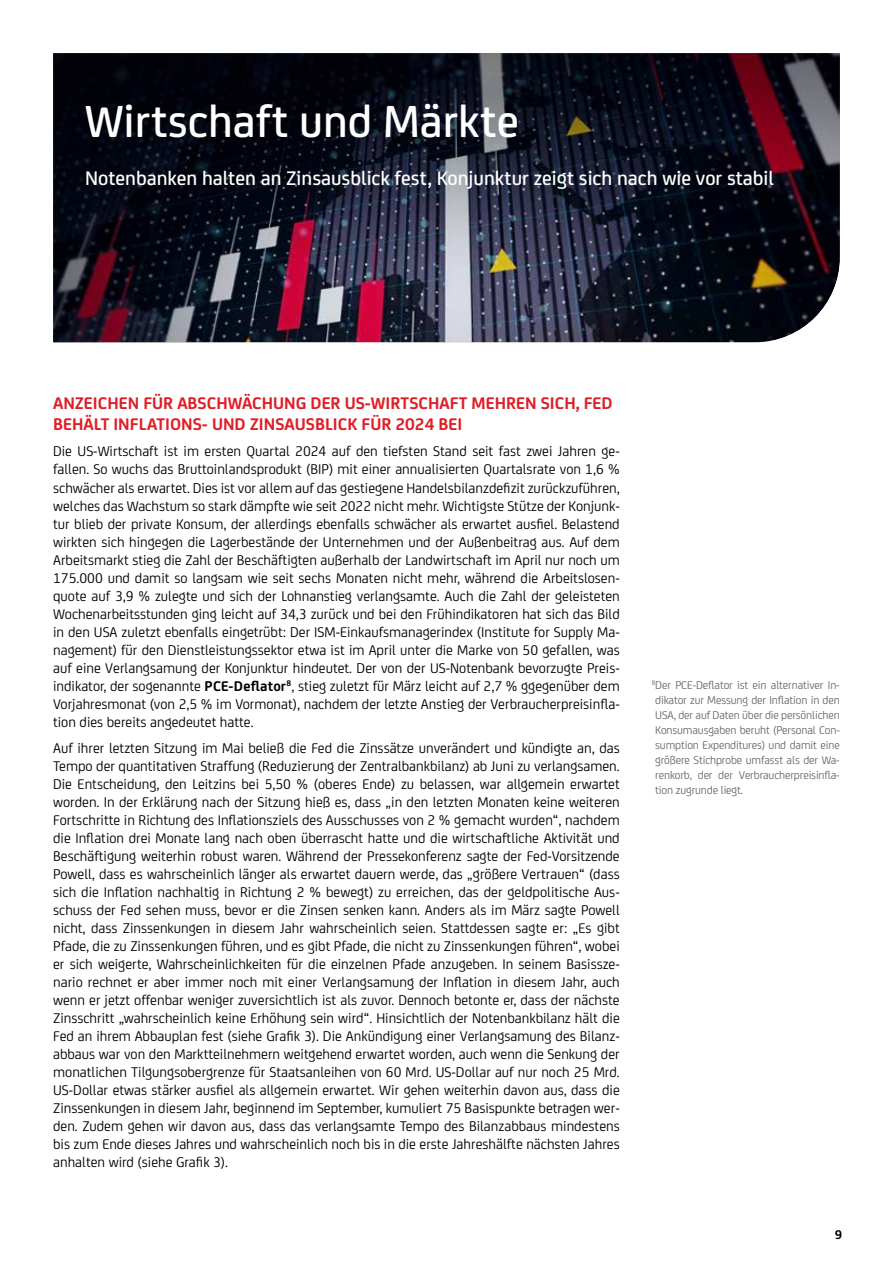
<style>
.page{position:relative;width:893px;height:1263px;background:#fff}
.page>*{position:absolute;margin:0;border:0;box-sizing:border-box;transform-origin:0 0}
.t1{font:500 48px "Uni Credit";color:#fff}
.t2{font:500 21px "Uni Credit";color:#fff}
.t3{font:700 18px/21px "Uni Credit";color:#df1e26}
.t4{font:15px/18px "Uni Credit";color:#000;text-align:justify}
.t5{font:700 13.5px "Uni Credit";color:#000}
.t6{font:12px/15px "Uni Credit";letter-spacing:-.01em;color:#666767;text-align:justify}
.s1{font-weight:700}
</style>
<div class="page">
<div style="left:52px;top:50px;width:789px;height:293px;background:#000;opacity:.6"></div>
<h1 class="t1" style="left:85px;top:86px;width:436px">Wirtschaft und Märkte</h1>
<h2 class="t2" style="left:85px;top:163px;width:691px">Notenbanken halten an Zinsausblick fest, Konjunktur zeigt sich nach wie vor stabil</h2>
<p class="t3" style="left:53px;top:391px;width:561px">ANZEICHEN FÜR ABSCHWÄCHUNG DER US-WIRTSCHAFT MEHREN SICH, FED<br>BEHÄLT INFLATIONS- UND ZINSAUSBLICK FÜR 2024 BEI</p>
<p class="t4" style="left:53px;top:442px;width:568px">Die US-Wirtschaft ist im ersten Quartal 2024 auf den tiefsten Stand seit fast zwei Jahren ge&shy;fallen. So wuchs das Bruttoinlandsprodukt (BIP) mit einer annualisierten Quartalsrate von 1,6 % schwächer als erwartet. Dies ist vor allem auf das gestiegene Handelsbilanzdefizit zurückzuführen, welches das Wachstum so stark dämpfte wie seit 2022 nicht mehr. Wichtigste Stütze der Konjunk&shy;tur blieb der private Konsum, der allerdings ebenfalls schwächer als erwartet ausfiel. Belastend wirkten sich hingegen die Lagerbestände der Unternehmen und der Außenbeitrag aus. Auf dem Arbeitsmarkt stieg die Zahl der Beschäftigten außerhalb der Landwirtschaft im April nur noch um 175.000 und damit so langsam wie seit sechs Monaten nicht mehr, während die Arbeitslosen&shy;quote auf 3,9 % zulegte und sich der Lohnanstieg verlangsamte. Auch die Zahl der geleisteten Wochenarbeitsstunden ging leicht auf 34,3 zurück und bei den Frühindikatoren hat sich das Bild in den USA zuletzt ebenfalls eingetrübt: Der ISM-Einkaufsmanagerindex (Institute for Supply Ma&shy;nagement) für den Dienstleistungssektor etwa ist im April unter die Marke von 50 gefallen, was auf eine Verlangsamung der Konjunktur hindeutet. Der von der US-Notenbank bevorzugte Preis&shy;indikator, der sogenannte <span class="s1">PCE-Deflator</span><sup>8</sup>, stieg zuletzt für März leicht auf 2,7 % ggegenüber dem Vorjahresmonat (von 2,5 % im Vormonat), nachdem der letzte Anstieg der Verbraucherpreisinfla&shy;tion dies bereits angedeutet hatte.</p>
<p class="t4" style="left:53px;top:738px;width:568px">Auf ihrer letzten Sitzung im Mai beließ die Fed die Zinssätze unverändert und kündigte an, das Tempo der quantitativen Straffung (Reduzierung der Zentralbankbilanz) ab Juni zu verlangsamen.<br>Die Entscheidung, den Leitzins bei 5,50 % (oberes Ende) zu belassen, war allgemein erwartet worden. In der Erklärung nach der Sitzung hieß es, dass „in den letzten Monaten keine weiteren Fortschritte in Richtung des Inflationsziels des Ausschusses von 2 % gemacht wurden“, nachdem die Inflation drei Monate lang nach oben überrascht hatte und die wirtschaftliche Aktivität und Beschäftigung weiterhin robust waren. Während der Pressekonferenz sagte der Fed-Vorsitzende Powell, dass es wahrscheinlich länger als erwartet dauern werde, das „größere Vertrauen“ (dass sich die Inflation nachhaltig in Richtung 2 % bewegt) zu erreichen, das der geldpolitische Aus&shy;schuss der Fed sehen muss, bevor er die Zinsen senken kann. Anders als im März sagte Powell nicht, dass Zinssenkungen in diesem Jahr wahrscheinlich seien. Stattdessen sagte er: „Es gibt Pfade, die zu Zinssenkungen führen, und es gibt Pfade, die nicht zu Zinssenkungen führen“, wobei er sich weigerte, Wahrscheinlichkeiten für die einzelnen Pfade anzugeben. In seinem Basissze&shy;nario rechnet er aber immer noch mit einer Verlangsamung der Inflation in diesem Jahr, auch wenn er jetzt offenbar weniger zuversichtlich ist als zuvor. Dennoch betonte er, dass der nächste Zinsschritt „wahrscheinlich keine Erhöhung sein wird“. Hinsichtlich der Notenbankbilanz hält die Fed an ihrem Abbauplan fest (siehe Grafik 3). Die Ankündigung einer Verlangsamung des Bilanz&shy;abbaus war von den Marktteilnehmern weitgehend erwartet worden, auch wenn die Senkung der monatlichen Tilgungsobergrenze für Staatsanleihen von 60 Mrd. US-Dollar auf nur noch 25 Mrd.<br>US-Dollar etwas stärker ausfiel als allgemein erwartet. Wir gehen weiterhin davon aus, dass die Zinssenkungen in diesem Jahr, beginnend im September, kumuliert 75 Basispunkte betragen wer&shy;den. Zudem gehen wir davon aus, dass das verlangsamte Tempo des Bilanzabbaus mindestens bis zum Ende dieses Jahres und wahrscheinlich noch bis in die erste Jahreshälfte nächsten Jahres anhalten wird (siehe Grafik 3).</p>
<p class="t6" style="left:652px;top:677px;width:190px"><sup>8</sup>Der PCE-Deflator ist ein alternativer In&shy;dikator zur Messung der Inflation in den USA, der auf Daten über die persönlichen Konsumausgaben beruht (Personal Con&shy;sumption Expenditures) und damit eine größere Stichprobe umfasst als der Wa&shy;renkorb, der der Verbraucherpreisinfla&shy;tion zugrunde liegt.</p>
<p class="t5" style="left:835px;top:1224px;width:9px">9</p>
</div>
